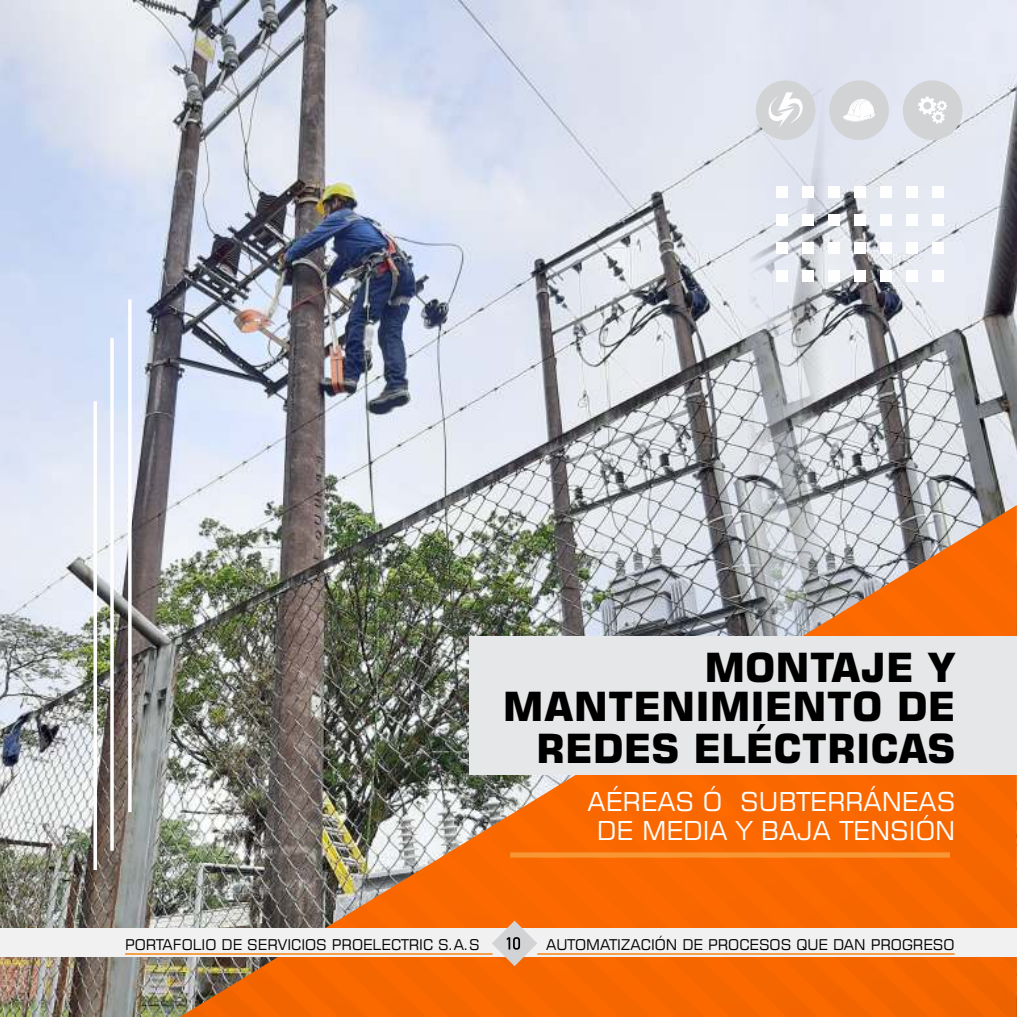
<style>
.page{position:relative;width:1017px;height:1017px;background:#fff}
.page>*{position:absolute;margin:0;border:0;box-sizing:border-box;transform-origin:0 0}
.t1{font:700 40.25px/40.1px "Square 721 BT";color:#000;text-align:right}
.t2{font:26.07px/29.8px "Square 721 BT";color:#fefefe;text-align:center}
.t3{font:14.88px "Square 721 BT";color:#000}
</style>
<div class="page">
<img style="left:825px;top:0;width:192px;height:505px">
<img style="left:0;top:0;width:825px;height:1017px">
<img style="left:180px;top:505px;width:837px;height:512px">
<div style="left:0;top:928px;width:1017px;height:29px;background:#f1f1f2"></div>
<div style="left:469px;top:636px;width:548px;height:138px;background:#e6e7e8"></div>
<div style="left:510px;top:852px;width:440px;height:6px;background:#f79633"></div>
<div style="left:776px;top:187px;width:11px;height:11px;background:#fefefe"></div>
<div style="left:802px;top:187px;width:11px;height:11px;background:#fefefe"></div>
<div style="left:828px;top:187px;width:11px;height:11px;background:#fefefe"></div>
<div style="left:854px;top:187px;width:11px;height:11px;background:#fefefe"></div>
<div style="left:881px;top:187px;width:11px;height:11px;background:#fefefe"></div>
<div style="left:907px;top:187px;width:11px;height:11px;background:#fefefe"></div>
<div style="left:933px;top:187px;width:11px;height:11px;background:#fefefe"></div>
<div style="left:776px;top:215px;width:11px;height:11px;background:#fefefe"></div>
<div style="left:802px;top:215px;width:11px;height:11px;background:#fefefe"></div>
<div style="left:828px;top:215px;width:11px;height:11px;background:#fefefe"></div>
<div style="left:854px;top:215px;width:11px;height:11px;background:#fefefe"></div>
<div style="left:881px;top:215px;width:11px;height:11px;background:#fefefe"></div>
<div style="left:907px;top:215px;width:11px;height:11px;background:#fefefe"></div>
<div style="left:933px;top:215px;width:11px;height:11px;background:#fefefe"></div>
<div style="left:776px;top:242px;width:11px;height:11px;background:#fefefe"></div>
<div style="left:802px;top:242px;width:11px;height:11px;background:#fefefe"></div>
<div style="left:828px;top:242px;width:11px;height:11px;background:#fefefe"></div>
<div style="left:854px;top:242px;width:11px;height:11px;background:#fefefe"></div>
<div style="left:881px;top:242px;width:11px;height:11px;background:#fefefe"></div>
<div style="left:907px;top:242px;width:11px;height:11px;background:#fefefe"></div>
<div style="left:933px;top:242px;width:11px;height:11px;background:#fefefe"></div>
<div style="left:776px;top:270px;width:11px;height:11px;background:#fefefe"></div>
<div style="left:802px;top:270px;width:11px;height:11px;background:#fefefe"></div>
<div style="left:828px;top:270px;width:11px;height:11px;background:#fefefe"></div>
<div style="left:854px;top:270px;width:11px;height:11px;background:#fefefe"></div>
<div style="left:881px;top:270px;width:11px;height:11px;background:#fefefe"></div>
<div style="left:907px;top:270px;width:11px;height:11px;background:#fefefe"></div>
<div style="left:933px;top:270px;width:11px;height:11px;background:#fefefe"></div>
<svg style="left:93px;top:401px;width:4px;height:469px"></svg>
<svg style="left:110px;top:338px;width:4px;height:513px"></svg>
<svg style="left:128px;top:299px;width:4px;height:513px"></svg>
<div style="left:903px;top:80px;width:59px;height:60px;background:#d2d3d5;border-radius:50%"></div>
<svg style="left:918px;top:97px;width:29px;height:27px"></svg>
<div style="left:829px;top:80px;width:60px;height:60px;background:#d2d3d5;border-radius:50%"></div>
<svg style="left:843px;top:99px;width:32px;height:23px"></svg>
<div style="left:756px;top:80px;width:59px;height:60px;background:#d2d3d5;border-radius:50%"></div>
<svg style="left:769px;top:92px;width:34px;height:35px"></svg>
<svg style="left:492px;top:921px;width:45px;height:45px"></svg>
<hr style="left:125px;top:953px;width:368px;height:2px;background:#f79633">
<hr style="left:537px;top:953px;width:418px;height:2px;background:#f79633">
<h1 class="t1" style="left:503px;top:652px;width:454px">MONTAJE Y<br>MANTENIMIENTO DE<br>REDES ELÉCTRICAS</h1>
<h2 class="t2" style="left:588px;top:789px;width:369px">AÉREAS Ó SUBTERRÁNEAS<br>DE MEDIA Y BAJA TENSIÓN</h2>
<p class="t3" style="left:125px;top:938px;width:356px">PORTAFOLIO DE SERVICIOS PROELECTRIC S.A.S</p>
<p class="t3" style="left:546px;top:938px;width:410px">AUTOMATIZACIÓN DE PROCESOS QUE DAN PROGRESO</p>
</div>
